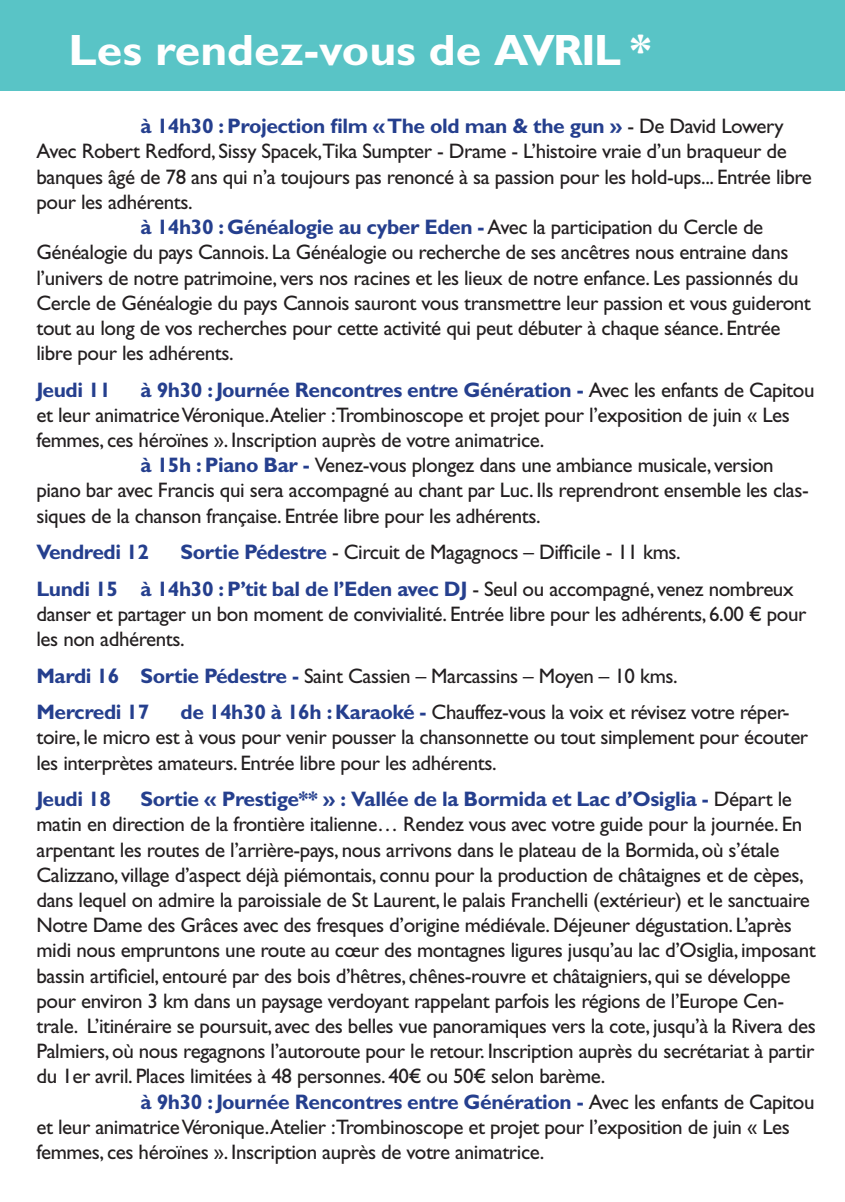
<style>
.page{position:relative;width:845px;height:1202px;background:#fff}
.page>*{position:absolute;margin:0;border:0;box-sizing:border-box;transform-origin:0 0}
.t1{font:700 44px "Gill Sans Std";color:#fff;scale:1.05 1}
.t2{font:21px/25.2px "Gill Sans Std";letter-spacing:-.02em;color:#231f20}
.t3{font:700 21px "Gill Sans Std";letter-spacing:-.02em;color:#253f8e}
.s1{font-weight:400;color:#231f20}
.s2{font-weight:700;color:#253f8e}
</style>
<div class="page">
<div style="left:0;top:0;width:845px;height:91px;background:#59c4c6"></div>
<p class="t1" style="left:68px;top:24px;width:557px">Les rendez-vous de AVRIL *</p>
<p class="t3" style="left:140px;top:114px;width:645px">à 14h30 : Projection film « The old man &amp; the gun » <span class="s1">- De David Lowery</span></p>
<p class="t2" style="left:36px;top:139px;width:751px">Avec Robert Redford, Sissy Spacek,Tika Sumpter - Drame - L’histoire vraie d’un braqueur de</p>
<p class="t2" style="left:36px;top:164px;width:777px">banques âgé de 78 ans qui n’a toujours pas renoncé à sa passion pour les hold-ups... Entrée libre</p>
<p class="t2" style="left:36px;top:189px;width:158px">pour les adhérents.</p>
<p class="t3" style="left:140px;top:215px;width:624px">à 14h30 : Généalogie au cyber Eden - <span class="s1">Avec la participation du Cercle de</span></p>
<p class="t2" style="left:36px;top:240px;width:753px">Généalogie du pays Cannois. La Généalogie ou recherche de ses ancêtres nous entraine dans</p>
<p class="t2" style="left:36px;top:265px;width:763px">l’univers de notre patrimoine, vers nos racines et les lieux de notre enfance. Les passionnés du</p>
<p class="t2" style="left:36px;top:290px;width:776px">Cercle de Généalogie du pays Cannois sauront vous transmettre leur passion et vous guideront</p>
<p class="t2" style="left:36px;top:315px;width:745px">tout au long de vos recherches pour cette activité qui peut débuter à chaque séance. Entrée</p>
<p class="t2" style="left:36px;top:341px;width:199px">libre pour les adhérents.</p>
<p class="t3" style="left:36px;top:377px;width:76px">Jeudi 11</p>
<p class="t3" style="left:140px;top:377px;width:675px">à 9h30 : Journée Rencontres entre Génération - <span class="s1">Avec les enfants de Capitou</span></p>
<p class="t2" style="left:36px;top:402px;width:755px">et leur animatrice Véronique.Atelier :Trombinoscope et projet pour l’exposition de juin « Les</p>
<p class="t2" style="left:36px;top:427px;width:509px">femmes, ces héroïnes ». Inscription auprès de votre animatrice.</p>
<p class="t2" style="left:140px;top:453px;width:634px"><span class="s2">à 15h : Piano Bar -</span> Venez-vous plongez dans une ambiance musicale, version</p>
<p class="t2" style="left:36px;top:478px;width:774px">piano bar avec Francis qui sera accompagné au chant par Luc. Ils reprendront ensemble les clas-</p>
<p class="t2" style="left:36px;top:503px;width:506px">siques de la chanson française. Entrée libre pour les adhérents.</p>
<p class="t3" style="left:36px;top:540px;width:114px">Vendredi 12</p>
<p class="t2" style="left:180px;top:540px;width:502px"><span class="s2">Sortie Pédestre</span> - Circuit de Magagnocs – Difficile - 11 kms.</p>
<p class="t2" style="left:36px;top:576px;width:771px"><span class="s2">Lundi 15 à 14h30 : P’tit bal de l’Eden avec DJ</span> - Seul ou accompagné, venez nombreux danser et partager un bon moment de convivialité. Entrée libre pour les adhérents, 6.00 € pour les non adhérents.</p>
<p class="t2" style="left:36px;top:663px;width:642px"><span class="s2">Mardi 16 Sortie Pédestre -</span> Saint Cassien – Marcassins – Moyen – 10 kms.</p>
<p class="t3" style="left:36px;top:700px;width:114px">Mercredi 17</p>
<p class="t2" style="left:36px;top:700px;width:773px;text-indent:144px"><span class="s2">de 14h30 à 16h : Karaoké -</span> Chauffez-vous la voix et révisez votre réper&shy;toire, le micro est à vous pour venir pousser la chansonnette ou tout simplement pour écouter les interprètes amateurs. Entrée libre pour les adhérents.</p>
<p class="t3" style="left:36px;top:787px;width:76px">Jeudi 18</p>
<p class="t3" style="left:140px;top:787px;width:653px">Sortie « Prestige** » : Vallée de la Bormida et Lac d’Osiglia - <span class="s1">Départ le</span></p>
<p class="t2" style="left:36px;top:812px;width:767px">matin en direction de la frontière italienne… Rendez vous avec votre guide pour la journée. En</p>
<p class="t2" style="left:36px;top:837px;width:744px">arpentant les routes de l’arrière-pays, nous arrivons dans le plateau de la Bormida, où s’étale</p>
<p class="t2" style="left:36px;top:862px;width:768px">Calizzano, village d’aspect déjà piémontais, connu pour la production de châtaignes et de cèpes,</p>
<p class="t2" style="left:36px;top:887px;width:775px">dans lequel on admire la paroissiale de St Laurent, le palais Franchelli (extérieur) et le sanctuaire</p>
<p class="t2" style="left:36px;top:913px;width:757px">Notre Dame des Grâces avec des fresques d’origine médiévale. Déjeuner dégustation. L’après</p>
<p class="t2" style="left:36px;top:938px;width:780px">midi nous empruntons une route au cœur des montagnes ligures jusqu’au lac d’Osiglia, imposant</p>
<p class="t2" style="left:36px;top:963px;width:755px">bassin artificiel, entouré par des bois d’hêtres, chênes-rouvre et châtaigniers, qui se développe</p>
<p class="t2" style="left:36px;top:988px;width:749px">pour environ 3 km dans un paysage verdoyant rappelant parfois les régions de l’Europe Cen-</p>
<p class="t2" style="left:36px;top:1013px;width:781px">trale. L’itinéraire se poursuit, avec des belles vue panoramiques vers la cote, jusqu’à la Rivera des</p>
<p class="t2" style="left:36px;top:1039px;width:779px">Palmiers, où nous regagnons l’autoroute pour le retour. Inscription auprès du secrétariat à partir</p>
<p class="t2" style="left:36px;top:1064px;width:570px">du 1er avril. Places limitées à 48 personnes. 40€ ou 50€ selon barème.</p>
<p class="t3" style="left:140px;top:1089px;width:675px">à 9h30 : Journée Rencontres entre Génération - <span class="s1">Avec les enfants de Capitou</span></p>
<p class="t2" style="left:36px;top:1114px;width:755px">et leur animatrice Véronique.Atelier :Trombinoscope et projet pour l’exposition de juin « Les</p>
<p class="t2" style="left:36px;top:1139px;width:509px">femmes, ces héroïnes ». Inscription auprès de votre animatrice.</p>
</div>
